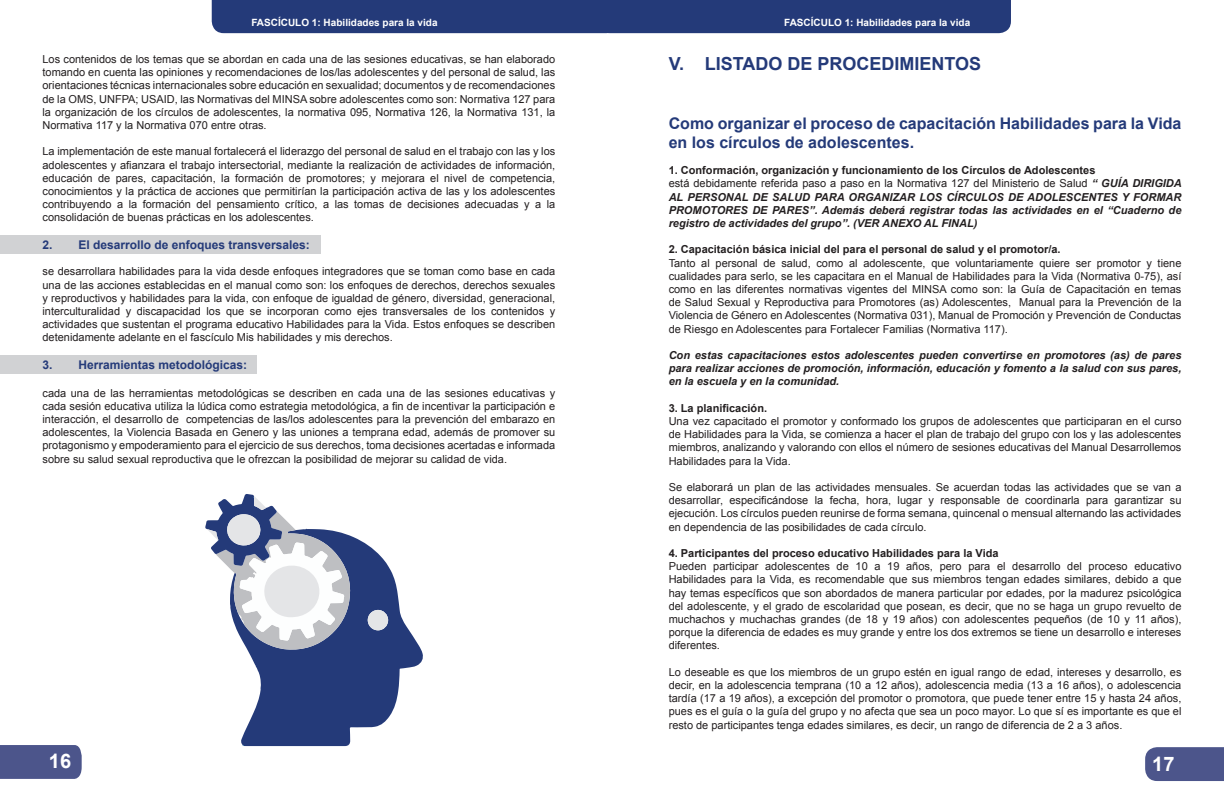
<style>
.page{position:relative;width:1224px;height:792px;background:#fff}
.page>*{position:absolute;margin:0;border:0;box-sizing:border-box;transform-origin:0 0}
.t1{font:700 20px "Arial";color:#fff}
.t2{font:700 18px "Arial";color:#243a79}
.t3{font:700 16px/19.2px "Arial";color:#243a79}
.t4{font:700 12px "Arial";color:#243a79}
.t5{font:11px/13.2px "Arial";color:#231f20;text-align:justify}
.t6{font:italic 700 11px/13.2px "Arial";color:#231f20}
.t7{font:700 11px "Arial";color:#231f20}
.t8{font:700 10px "Arial";color:#fff}
.s1{font-style:normal}
.s2{font-weight:400;font-style:normal}
</style>
<div class="page">
<div style="left:1145px;top:747px;width:79px;height:34px;background:#4c558b"></div>
<div style="left:0;top:745px;width:82px;height:34px;background:#4c558b"></div>
<div style="left:212px;top:0;width:799px;height:33px;background:#243a79"></div>
<div style="left:0;top:235px;width:321px;height:19px;background:#d1d2d4"></div>
<div style="left:0;top:356px;width:257px;height:18px;background:#d1d2d4"></div>
<svg style="left:241px;top:537px;width:182px;height:209px;fill:#243a79"></svg>
<div style="left:368px;top:610px;width:20px;height:20px;background:#e4e5e7;border-radius:50%"></div>
<svg style="left:205px;top:494px;width:148px;height:206px"></svg>
<p class="t8" style="left:251px;top:15px;width:188px">FASCÍCULO 1: Habilidades para la vida</p>
<p class="t8" style="left:784px;top:15px;width:188px">FASCÍCULO 1: Habilidades para la vida</p>
<p class="t5" style="left:43px;top:53px;width:514px">Los contenidos de los temas que se abordan en cada una de las sesiones educativas, se han elaborado tomando en cuenta las opiniones y recomendaciones de los/las adolescentes y del personal de salud, las orientaciones técnicas internacionales sobre educación en sexualidad; documentos y de recomendaciones de la OMS, UNFPA; USAID, las Normativas del MINSA sobre adolescentes como son: Normativa 127 para la organización de los círculos de adolescentes, la normativa 095, Normativa 126, la Normativa 131, la Normativa 117 y la Normativa 070 entre otras.</p>
<p class="t5" style="left:43px;top:145px;width:514px">La implementación de este manual fortalecerá el liderazgo del personal de salud en el trabajo con las y los adolescentes y afianzara el trabajo intersectorial, mediante la realización de actividades de información, educación de pares, capacitación, la formación de promotores; y mejorara el nivel de competencia, conocimientos y la práctica de acciones que permitirían la participación activa de las y los adolescentes contribuyendo a la formación del pensamiento crítico, a las tomas de decisiones adecuadas y a la consolidación de buenas prácticas en los adolescentes.</p>
<p class="t4" style="left:43px;top:237px;width:269px">2. El desarrollo de enfoques transversales:</p>
<p class="t5" style="left:43px;top:265px;width:514px">se desarrollara habilidades para la vida desde enfoques integradores que se toman como base en cada una de las acciones establecidas en el manual como son: los enfoques de derechos, derechos sexuales y reproductivos y habilidades para la vida, con enfoque de igualdad de género, diversidad, generacional, interculturalidad y discapacidad los que se incorporan como ejes transversales de los contenidos y actividades que sustentan el programa educativo Habilidades para la Vida. Estos enfoques se describen detenidamente adelante en el fascículo Mis habilidades y mis derechos.</p>
<p class="t4" style="left:43px;top:357px;width:206px">3. Herramientas metodológicas:</p>
<p class="t5" style="left:43px;top:386px;width:514px">cada una de las herramientas metodológicas se describen en cada una de las sesiones educativas y cada sesión educativa utiliza la lúdica como estrategia metodológica, a fin de incentivar la participación e interacción, el desarrollo de competencias de las/los adolescentes para la prevención del embarazo en adolescentes, la Violencia Basada en Genero y las uniones a temprana edad, además de promover su protagonismo y empoderamiento para el ejercicio de sus derechos, toma decisiones acertadas e informada sobre su salud sexual reproductiva que le ofrezcan la posibilidad de mejorar su calidad de vida.</p>
<h2 class="t2" style="left:669px;top:51px;width:314px">V. LISTADO DE PROCEDIMIENTOS</h2>
<h3 class="t3" style="left:669px;top:114px;width:514px">Como organizar el proceso de capacitación Habilidades para la Vida en los círculos de adolescentes.</h3>
<p class="t6" style="left:669px;top:164px;width:515px"><span class="s1">1. Conformación, organización y funcionamiento de los Círculos de Adolescentes<br></span><span class="s2">está debidamente referida paso a paso en la Normativa 127 del Ministerio de Salud</span> “ GUÍA DIRIGIDA AL PERSONAL DE SALUD PARA ORGANIZAR LOS CÍRCULOS DE ADOLESCENTES Y FORMAR PROMOTORES DE PARES”. Además deberá registrar todas las actividades en el “Cuaderno de registro de actividades del grupo”. (VER ANEXO AL FINAL)</p>
<p class="t7" style="left:669px;top:242px;width:393px">2. Capacitación básica inicial del para el personal de salud y el promotor/a.</p>
<p class="t5" style="left:669px;top:256px;width:514px">Tanto al personal de salud, como al adolescente, que voluntariamente quiere ser promotor y tiene cualidades para serlo, se les capacitara en el Manual de Habilidades para la Vida (Normativa 0-75), así como en las diferentes normativas vigentes del MINSA como son: la Guía de Capacitación en temas de Salud Sexual y Reproductiva para Promotores (as) Adolescentes, Manual para la Prevención de la Violencia de Género en Adolescentes (Normativa 031), Manual de Promoción y Prevención de Conductas de Riesgo en Adolescentes para Fortalecer Familias (Normativa 117).</p>
<p class="t6" style="left:669px;top:349px;width:514px;text-align:justify">Con estas capacitaciones estos adolescentes pueden convertirse en promotores (as) de pares para realizar acciones de promoción, información, educación y fomento a la salud con sus pares, en la escuela y en la comunidad.</p>
<p class="t7" style="left:669px;top:401px;width:100px">3. La planificación.</p>
<p class="t5" style="left:669px;top:415px;width:514px">Una vez capacitado el promotor y conformado los grupos de adolescentes que participaran en el curso de Habilidades para la Vida, se comienza a hacer el plan de trabajo del grupo con los y las adolescentes miembros, analizando y valorando con ellos el número de sesiones educativas del Manual Desarrollemos Habilidades para la Vida.</p>
<p class="t5" style="left:669px;top:481px;width:514px">Se elaborará un plan de las actividades mensuales. Se acuerdan todas las actividades que se van a desarrollar, especificándose la fecha, hora, lugar y responsable de coordinarla para garantizar su ejecución. Los círculos pueden reunirse de forma semana, quincenal o mensual alternando las actividades en dependencia de las posibilidades de cada círculo.</p>
<p class="t7" style="left:669px;top:546px;width:331px">4. Participantes del proceso educativo Habilidades para la Vida</p>
<p class="t5" style="left:669px;top:560px;width:514px">Pueden participar adolescentes de 10 a 19 años, pero para el desarrollo del proceso educativo Habilidades para la Vida, es recomendable que sus miembros tengan edades similares, debido a que hay temas específicos que son abordados de manera particular por edades, por la madurez psicológica del adolescente, y el grado de escolaridad que posean, es decir, que no se haga un grupo revuelto de muchachos y muchachas grandes (de 18 y 19 años) con adolescentes pequeños (de 10 y 11 años), porque la diferencia de edades es muy grande y entre los dos extremos se tiene un desarrollo e intereses diferentes.</p>
<p class="t5" style="left:669px;top:665px;width:514px">Lo deseable es que los miembros de un grupo estén en igual rango de edad, intereses y desarrollo, es decir, en la adolescencia temprana (10 a 12 años), adolescencia media (13 a 16 años), o adolescencia tardía (17 a 19 años), a excepción del promotor o promotora, que puede tener entre 15 y hasta 24 años, pues es el guía o la guía del grupo y no afecta que sea un poco mayor. Lo que sí es importante es que el resto de participantes tenga edades similares, es decir, un rango de diferencia de 2 a 3 años.</p>
<h1 class="t1" style="left:49px;top:748px;width:24px">16</h1>
<h1 class="t1" style="left:1152px;top:750px;width:24px">17</h1>
</div>
